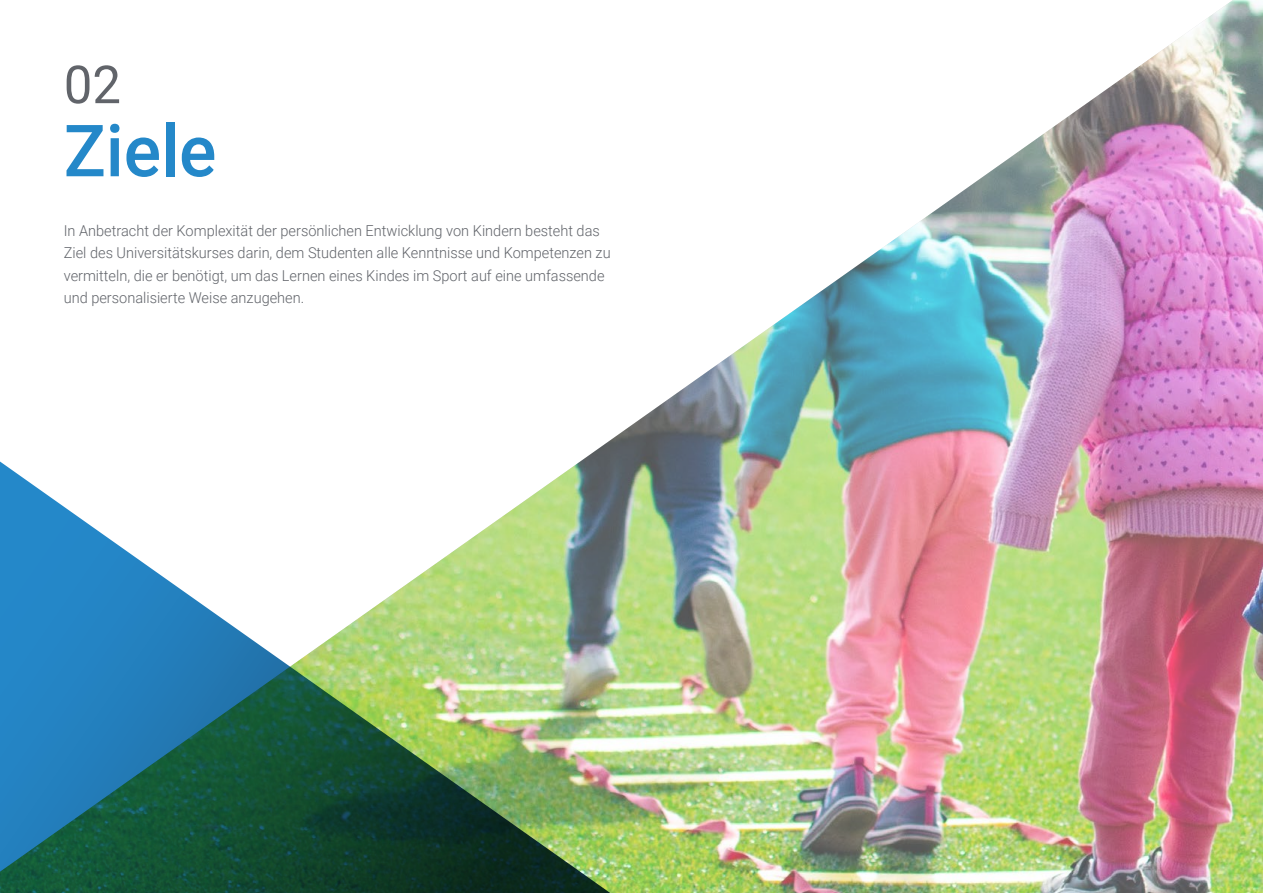
<style>
.page{position:relative;width:1263px;height:893px;background:#fff}
.page>*{position:absolute;margin:0;border:0;box-sizing:border-box;transform-origin:0 0}
.t1{font:500 72px "Roboto";color:#2488c9}
.t2{font:52.5px "Roboto";color:#61646a}
.t3{font:300 15px/22.5px "Roboto";color:#61646a}
</style>
<div class="page">
<img style="left:602px;top:0;width:661px;height:893px">
<svg style="left:0;top:446px;width:640px;height:447px"></svg>
<h2 class="t2" style="left:64px;top:48px;width:59px">02</h2>
<h1 class="t1" style="left:64px;top:100px;width:154px">Ziele</h1>
<p class="t3" style="left:64px;top:218px;width:548px">In Anbetracht der Komplexität der persönlichen Entwicklung von Kindern besteht das Ziel des Universitätskurses darin, dem Studenten alle Kenntnisse und Kompetenzen zu vermitteln, die er benötigt, um das Lernen eines Kindes im Sport auf eine umfassende und personalisierte Weise anzugehen.</p>
</div>
